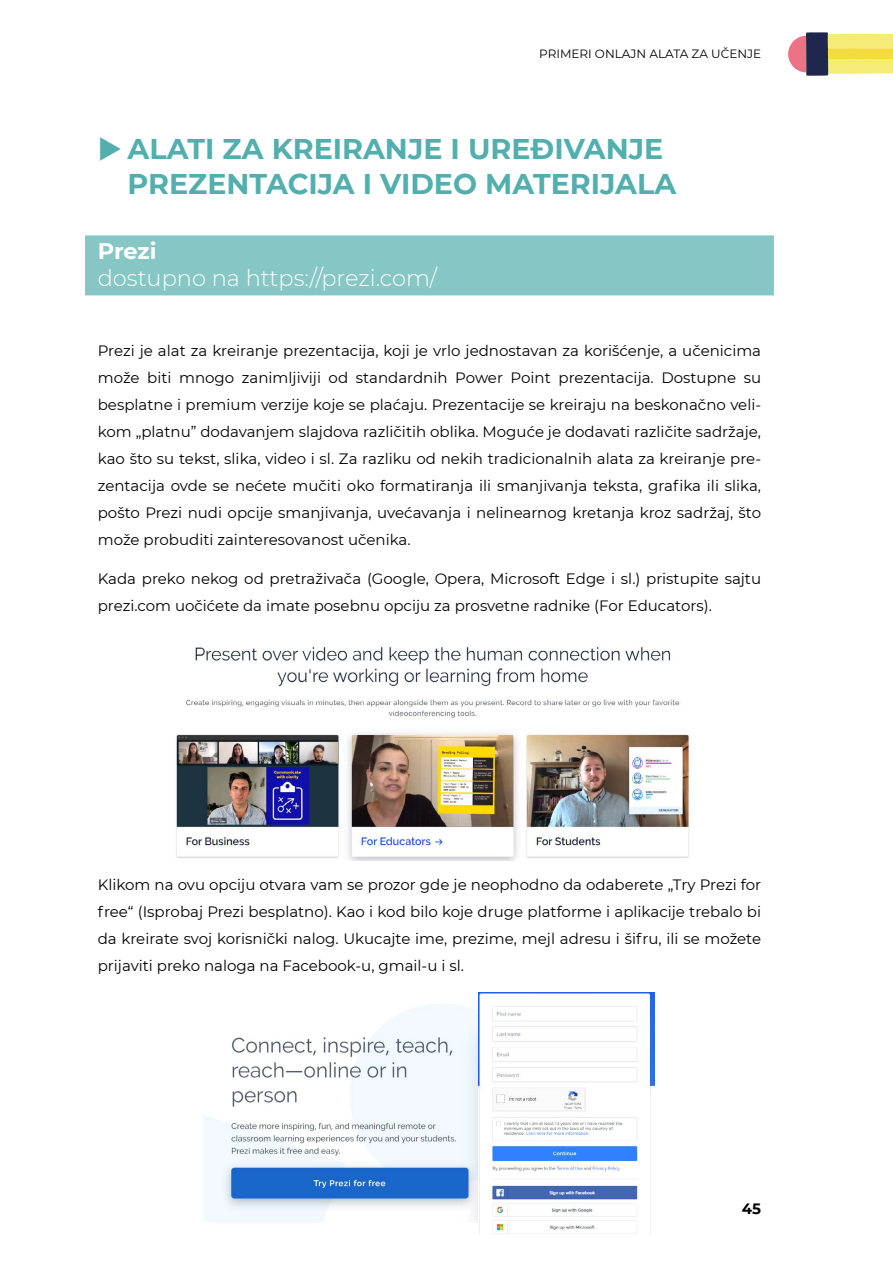
<style>
.page{position:relative;width:893px;height:1263px;background:#fff}
.page>*{position:absolute;margin:0;border:0;box-sizing:border-box;transform-origin:0 0}
.t1{font:700 28.5px/34.5px "Montserrat";color:#52afae}
.t2{font:300 22.5px "Montserrat";color:#fff}
.t3{font:700 22.5px "Montserrat";letter-spacing:-.005em;color:#fff}
.t4{font:15px/27px "Montserrat";color:#000;text-align:justify}
.t5{font:700 15px "Montserrat";color:#000}
.t6{font:12px "Montserrat";color:#000}
</style>
<div class="page">
<svg style="left:788px;top:32px;width:105px;height:44px;background:#c9b579"></svg>
<div style="left:85px;top:235px;width:689px;height:60px;background:#86c7c6"></div>
<img style="left:175px;top:646px;width:515px;height:214px">
<img style="left:204px;top:1004px;width:274px;height:218px">
<img style="left:478px;top:992px;width:177px;height:242px">
<p class="t6" style="left:539px;top:46px;width:223px">PRIMERI ONLAJN ALATA ZA UČENJE</p>
<h1 class="t1" style="left:128px;top:131px;width:550px">ALATI ZA KREIRANJE I UREĐIVANJE<br>PREZENTACIJA I VIDEO MATERIJALA</h1>
<h2 class="t3" style="left:98px;top:235px;width:60px">Prezi</h2>
<h2 class="t2" style="left:98px;top:263px;width:341px">dostupno na https://prezi.com/</h2>
<p class="t4" style="left:98px;top:337px;width:665px">Prezi je alat za kreiranje prezentacija, koji je vrlo jednostavan za korišćenje, a učenicima može biti mnogo zanimljiviji od standardnih Power Point prezentacija. Dostupne su besplatne i premium verzije koje se plaćaju. Prezentacije se kreiraju na beskonačno veli&shy;kom „platnu” dodavanjem slajdova različitih oblika. Moguće je dodavati različite sadržaje, kao što su tekst, slika, video i sl. Za razliku od nekih tradicionalnih alata za kreiranje pre&shy;zentacija ovde se nećete mučiti oko formatiranja ili smanjivanja teksta, grafika ili slika, pošto Prezi nudi opcije smanjivanja, uvećavanja i nelinearnog kretanja kroz sadržaj, što može probuditi zainteresovanost učenika.</p>
<p class="t4" style="left:98px;top:565px;width:665px">Kada preko nekog od pretraživača (Google, Opera, Microsoft Edge i sl.) pristupite sajtu prezi.com uočićete da imate posebnu opciju za prosvetne radnike (For Educators).</p>
<p class="t4" style="left:98px;top:871px;width:665px">Klikom na ovu opciju otvara vam se prozor gde je neophodno da odaberete „Try Prezi for free“ (Isprobaj Prezi besplatno). Kao i kod bilo koje druge platforme i aplikacije trebalo bi da kreirate svoj korisnički nalog. Ukucajte ime, prezime, mejl adresu i šifru, ili se možete prijaviti preko naloga na Facebook-u, gmail-u i sl.</p>
<p class="t5" style="left:742px;top:1198px;width:21px">45</p>
</div>
